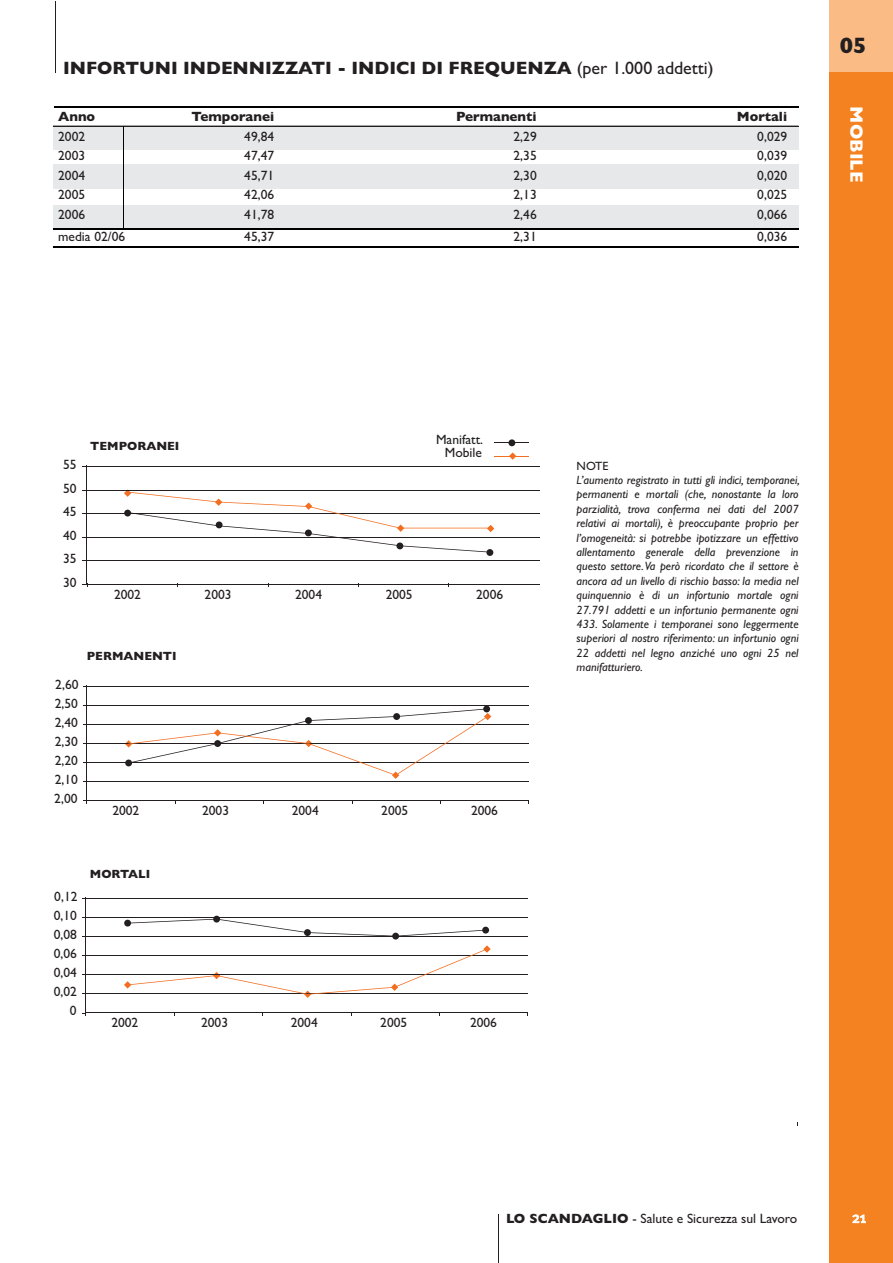
<style>
.page{position:relative;width:893px;height:1263px;background:#fff}
.page>*{position:absolute;margin:0;border:0;box-sizing:border-box;transform-origin:0 0}
.t1{font:700 22.5px "Gill Sans";color:#231f20}
.t2{font:700 18px "Gill Sans";color:#231f20}
.t3{font:700 18px "Gill Sans";color:#fff}
.t4{font:15px "Meta";color:#fff}
.t5{font:13.5px/13.5px "Gill Sans";color:#231f20;text-align:center}
.t6{font:700 13.5px "Gill Sans";color:#231f20}
.t7{font:italic 12px/14.4px "Gill Sans";color:#231f20;text-align:justify}
.t8{font:700 12px "Gill Sans";color:#231f20}
.t9{font:12px "Gill Sans";color:#231f20}
.s1{font-weight:400}
.s2{font-weight:700}
</style>
<div class="page">
<div style="left:829px;top:72px;width:64px;height:1191px;background:#f58220"></div>
<div style="left:829px;top:0;width:64px;height:72px;background:#fbbb85"></div>
<hr style="left:498px;top:1213px;width:1px;height:50px;background:#231f20">
<hr style="left:56px;top:1px;width:1px;height:72px;background:#231f20">
<div style="left:53px;top:126px;width:745px;height:24px;background:#e7e8e9"></div>
<div style="left:53px;top:165px;width:745px;height:24px;background:#e7e8e9"></div>
<div style="left:53px;top:205px;width:745px;height:24px;background:#e7e8e9"></div>
<hr style="left:54px;top:107px;width:744px;height:1px;background:#000">
<hr style="left:53px;top:126px;width:745px;height:1px;background:#231f20">
<hr style="left:53px;top:228px;width:745px;height:2px;background:#000">
<hr style="left:53px;top:246px;width:745px;height:2px;background:#000">
<hr style="left:123px;top:126px;width:1px;height:102px;background:#000">
<div style="left:508px;top:439px;width:7px;height:7px;background:#231f20;border-radius:50%"></div>
<hr style="left:495px;top:442px;width:34px;height:1px;background:#231f20">
<svg style="left:509px;top:452px;width:7px;height:8px"></svg>
<hr style="left:495px;top:456px;width:34px;height:1px;background:#f36e21">
<div style="left:486px;top:549px;width:7px;height:7px;background:#231f20;border-radius:50%"></div>
<hr style="left:87px;top:560px;width:452px;height:1px;background:#231f20">
<hr style="left:87px;top:537px;width:452px;height:1px;background:#231f20">
<hr style="left:87px;top:513px;width:452px;height:1px;background:#231f20">
<hr style="left:87px;top:490px;width:452px;height:1px;background:#231f20">
<hr style="left:87px;top:466px;width:452px;height:1px;background:#231f20">
<hr style="left:86px;top:466px;width:1px;height:118px;background:#231f20">
<hr style="left:87px;top:584px;width:453px;height:1px;background:#231f20">
<svg style="left:124px;top:489px;width:370px;height:63px"></svg>
<div style="left:483px;top:705px;width:7px;height:7px;background:#231f20;border-radius:50%"></div>
<hr style="left:87px;top:782px;width:442px;height:1px;background:#231f20">
<hr style="left:87px;top:762px;width:442px;height:1px;background:#231f20">
<hr style="left:87px;top:743px;width:442px;height:1px;background:#231f20">
<hr style="left:87px;top:724px;width:442px;height:1px;background:#231f20">
<hr style="left:87px;top:705px;width:442px;height:1px;background:#231f20">
<hr style="left:87px;top:686px;width:442px;height:1px;background:#231f20">
<hr style="left:86px;top:800px;width:443px;height:1px;background:#231f20">
<hr style="left:86px;top:685px;width:1px;height:116px;background:#231f20">
<svg style="left:125px;top:709px;width:366px;height:70px"></svg>
<div style="left:124px;top:920px;width:7px;height:6px;background:#231f20;border-radius:50%"></div>
<div style="left:213px;top:916px;width:7px;height:6px;background:#231f20;border-radius:50%"></div>
<div style="left:392px;top:933px;width:7px;height:6px;background:#231f20;border-radius:50%"></div>
<div style="left:482px;top:927px;width:7px;height:6px;background:#231f20;border-radius:50%"></div>
<hr style="left:86px;top:994px;width:442px;height:1px;background:#231f20">
<hr style="left:86px;top:974px;width:442px;height:1px;background:#231f20">
<hr style="left:86px;top:955px;width:442px;height:1px;background:#231f20">
<hr style="left:86px;top:936px;width:442px;height:1px;background:#231f20">
<hr style="left:86px;top:917px;width:442px;height:1px;background:#231f20">
<hr style="left:86px;top:898px;width:442px;height:1px;background:#231f20">
<hr style="left:85px;top:1012px;width:443px;height:1px;background:#231f20">
<hr style="left:85px;top:897px;width:1px;height:116px;background:#231f20">
<svg style="left:128px;top:919px;width:358px;height:17px"></svg>
<svg style="left:124px;top:945px;width:367px;height:53px"></svg>
<h2 class="t2" style="left:63px;top:57px;width:652px">INFORTUNI INDENNIZZATI - INDICI DI FREQUENZA <span class="s1">(per 1.000 addetti)</span></h2>
<p class="t6" style="left:58px;top:109px;width:39px">Anno</p>
<p class="t6" style="left:192px;top:109px;width:84px">Temporanei</p>
<p class="t6" style="left:456px;top:109px;width:82px">Permanenti</p>
<p class="t6" style="left:737px;top:109px;width:52px">Mortali</p>
<p class="t5" style="left:58px;top:129px;width:28px">2002</p>
<p class="t5" style="left:244px;top:129px;width:31px">49,84</p>
<p class="t5" style="left:514px;top:129px;width:25px">2,29</p>
<p class="t5" style="left:757px;top:129px;width:31px">0,029</p>
<p class="t5" style="left:58px;top:149px;width:28px">2003</p>
<p class="t5" style="left:244px;top:149px;width:31px">47,47</p>
<p class="t5" style="left:514px;top:149px;width:25px">2,35</p>
<p class="t5" style="left:757px;top:149px;width:31px">0,039</p>
<p class="t5" style="left:58px;top:168px;width:28px">2004</p>
<p class="t5" style="left:244px;top:168px;width:31px">45,71</p>
<p class="t5" style="left:514px;top:168px;width:25px">2,30</p>
<p class="t5" style="left:757px;top:168px;width:31px">0,020</p>
<p class="t5" style="left:58px;top:188px;width:28px">2005</p>
<p class="t5" style="left:244px;top:188px;width:31px">42,06</p>
<p class="t5" style="left:514px;top:188px;width:25px">2,13</p>
<p class="t5" style="left:757px;top:188px;width:31px">0,025</p>
<p class="t5" style="left:58px;top:207px;width:28px">2006</p>
<p class="t5" style="left:244px;top:207px;width:31px">41,78</p>
<p class="t5" style="left:514px;top:207px;width:25px">2,46</p>
<p class="t5" style="left:757px;top:207px;width:31px">0,066</p>
<p class="t5" style="left:58px;top:230px;width:69px">media 02/06</p>
<p class="t5" style="left:244px;top:230px;width:31px">45,37</p>
<p class="t5" style="left:513px;top:230px;width:25px">2,31</p>
<p class="t5" style="left:757px;top:230px;width:31px">0,036</p>
<h1 class="t1" style="left:840px;top:32px;width:28px">05</h1>
<h2 class="t3" style="left:867px;top:106px;width:77px;rotate:90deg">MOBILE</h2>
<p class="t5" style="left:63px;top:458px;width:15px">55</p>
<p class="t5" style="left:63px;top:481px;width:15px">50</p>
<p class="t5" style="left:63px;top:505px;width:15px">45</p>
<p class="t5" style="left:63px;top:528px;width:15px">40</p>
<p class="t5" style="left:63px;top:552px;width:15px">35</p>
<p class="t5" style="left:63px;top:575px;width:15px">30</p>
<p class="t8" style="left:90px;top:439px;width:91px">TEMPORANEI</p>
<p class="t5" style="left:436px;top:432px;width:49px">Manifatt.<br>Mobile</p>
<p class="t5" style="left:114px;top:587px;width:28px">2002</p>
<p class="t5" style="left:205px;top:587px;width:28px">2003</p>
<p class="t5" style="left:295px;top:587px;width:28px">2004</p>
<p class="t5" style="left:386px;top:587px;width:28px">2005</p>
<p class="t5" style="left:476px;top:587px;width:28px">2006</p>
<p class="t5" style="left:55px;top:677px;width:25px">2,60</p>
<p class="t5" style="left:55px;top:696px;width:25px">2,50</p>
<p class="t5" style="left:55px;top:715px;width:25px">2,40</p>
<p class="t5" style="left:55px;top:735px;width:25px">2,30</p>
<p class="t5" style="left:55px;top:754px;width:25px">2,20</p>
<p class="t5" style="left:55px;top:773px;width:25px">2,10</p>
<p class="t5" style="left:54px;top:792px;width:25px">2,00</p>
<p class="t8" style="left:87px;top:649px;width:91px">PERMANENTI</p>
<p class="t5" style="left:112px;top:803px;width:28px">2002</p>
<p class="t5" style="left:202px;top:803px;width:28px">2003</p>
<p class="t5" style="left:292px;top:803px;width:28px">2004</p>
<p class="t5" style="left:381px;top:803px;width:28px">2005</p>
<p class="t5" style="left:471px;top:803px;width:28px">2006</p>
<p class="t5" style="left:54px;top:889px;width:25px">0,12</p>
<p class="t5" style="left:54px;top:908px;width:25px">0,10</p>
<p class="t5" style="left:54px;top:927px;width:25px">0,08</p>
<p class="t5" style="left:54px;top:947px;width:25px">0,06</p>
<p class="t5" style="left:54px;top:966px;width:25px">0,04</p>
<p class="t5" style="left:54px;top:985px;width:25px">0,02</p>
<p class="t5" style="left:70px;top:1004px;width:8px">0</p>
<p class="t8" style="left:90px;top:866px;width:62px">MORTALI</p>
<p class="t5" style="left:111px;top:1015px;width:28px">2002</p>
<p class="t5" style="left:201px;top:1015px;width:28px">2003</p>
<p class="t5" style="left:291px;top:1015px;width:28px">2004</p>
<p class="t5" style="left:380px;top:1015px;width:28px">2005</p>
<p class="t5" style="left:470px;top:1015px;width:28px">2006</p>
<p class="t9" style="left:577px;top:458px;width:33px">NOTE</p>
<p class="t7" style="left:577px;top:473px;width:225px">L’aumento registrato in tutti gli indici, temporanei, permanenti e mortali (che, nonostante la loro parzialità, trova conferma nei dati del 2007 relativi ai mortali), è preoccupante proprio per l’omogeneità: si potrebbe ipotizzare un effettivo allentamento generale della prevenzione in questo settore.Va però ricordato che il settore è ancora ad un livello di rischio basso: la media nel quinquennio è di un infortunio mortale ogni 27.791 addetti e un infortunio permanente ogni 433. Solamente i temporanei sono leggermente superiori al nostro riferimento: un infortunio ogni 22 addetti nel legno anziché uno ogni 25 nel manifatturiero.</p>
<p class="t5" style="left:506px;top:1212px;width:293px"><span class="s2">LO SCANDAGLIO</span> - Salute e Sicurezza sul Lavoro</p>
<p class="t4" style="left:852px;top:1209px;width:15px">21</p>
</div>
